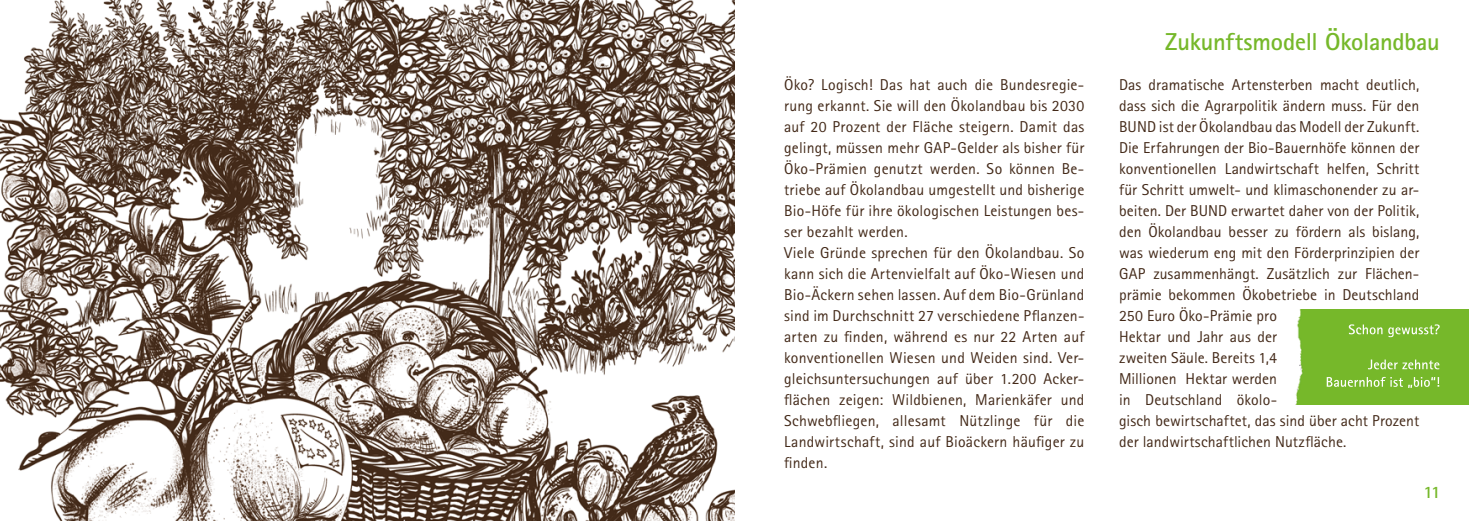
<style>
.page{position:relative;width:1469px;height:521px;background:#fff}
.page>*{position:absolute;margin:0;border:0;box-sizing:border-box;transform-origin:0 0}
.t1{font:700 24.5px "Rotis Sans Serif Std";letter-spacing:-.01em;color:#76b82a}
.t2{font:700 17.5px "Rotis Sans Serif Std";color:#76b82a}
.t3{font:15.75px/21px "Rotis Sans Serif Std";letter-spacing:.01em;color:#432918}
</style>
<div class="page">
<div style="left:1295px;top:309px;width:173px;height:95px;background:#76b82a"></div>
<img style="left:0;top:0;width:734px;height:521px">
<svg style="left:1326px;top:377px;width:113px;height:11px"></svg>
<svg style="left:1367px;top:359px;width:72px;height:10px"></svg>
<svg style="left:1348px;top:324px;width:91px;height:13px"></svg>
<h1 class="t1" style="left:1165px;top:26px;width:276px">Zukunftsmodell Ökolandbau</h1>
<p class="t3" style="left:784px;top:75px;width:302px">Öko? Logisch! Das hat auch die Bundesregie&shy;rung erkannt. Sie will den Ökolandbau bis 2030 auf 20 Prozent der Fläche steigern. Damit das gelingt, müssen mehr GAP-Gelder als bisher für Öko-Prämien genutzt werden. So können Be&shy;triebe auf Ökolandbau umgestellt und bisherige Bio-Höfe für ihre ökologischen Leistungen bes&shy;ser bezahlt werden.<br>Viele Gründe sprechen für den Ökolandbau. So kann sich die Artenvielfalt auf Öko-Wiesen und Bio-Äckern sehen lassen. Auf dem Bio-Grünland sind im Durchschnitt 27 verschiedene Pflanzen&shy;arten zu finden, während es nur 22 Arten auf konventionellen Wiesen und Weiden sind. Ver&shy;gleichsuntersuchungen auf über 1.200 Acker&shy;flächen zeigen: Wildbienen, Marienkäfer und Schwebfliegen, allesamt Nützlinge für die Landwirtschaft, sind auf Bioäckern häufiger zu finden.</p>
<p class="t3" style="left:1119px;top:74px;width:302px">Das dramatische Artensterben macht deutlich, dass sich die Agrarpolitik ändern muss. Für den BUND ist der Ökolandbau das Modell der Zukunft.<br>Die Erfahrungen der Bio-Bauernhöfe können der konventionellen Landwirtschaft helfen, Schritt für Schritt umwelt- und klimaschonender zu ar&shy;beiten. Der BUND erwartet daher von der Politik, den Ökolandbau besser zu fördern als bislang, was wiederum eng mit den Förderprinzipien der GAP zusammenhängt. Zusätzlich zur Flächen&shy;prämie bekommen Ökobetriebe in Deutschland 250 Euro Öko-Prämie pro<br>Hektar und Jahr aus der<br>zweiten Säule. Bereits 1,4<br>Millionen Hektar werden<br>in Deutschland ökolo-<br>gisch bewirtschaftet, das sind über acht Prozent der landwirtschaftlichen Nutzfläche.</p>
<p class="t2" style="left:1423px;top:481px;width:19px">11</p>
</div>
